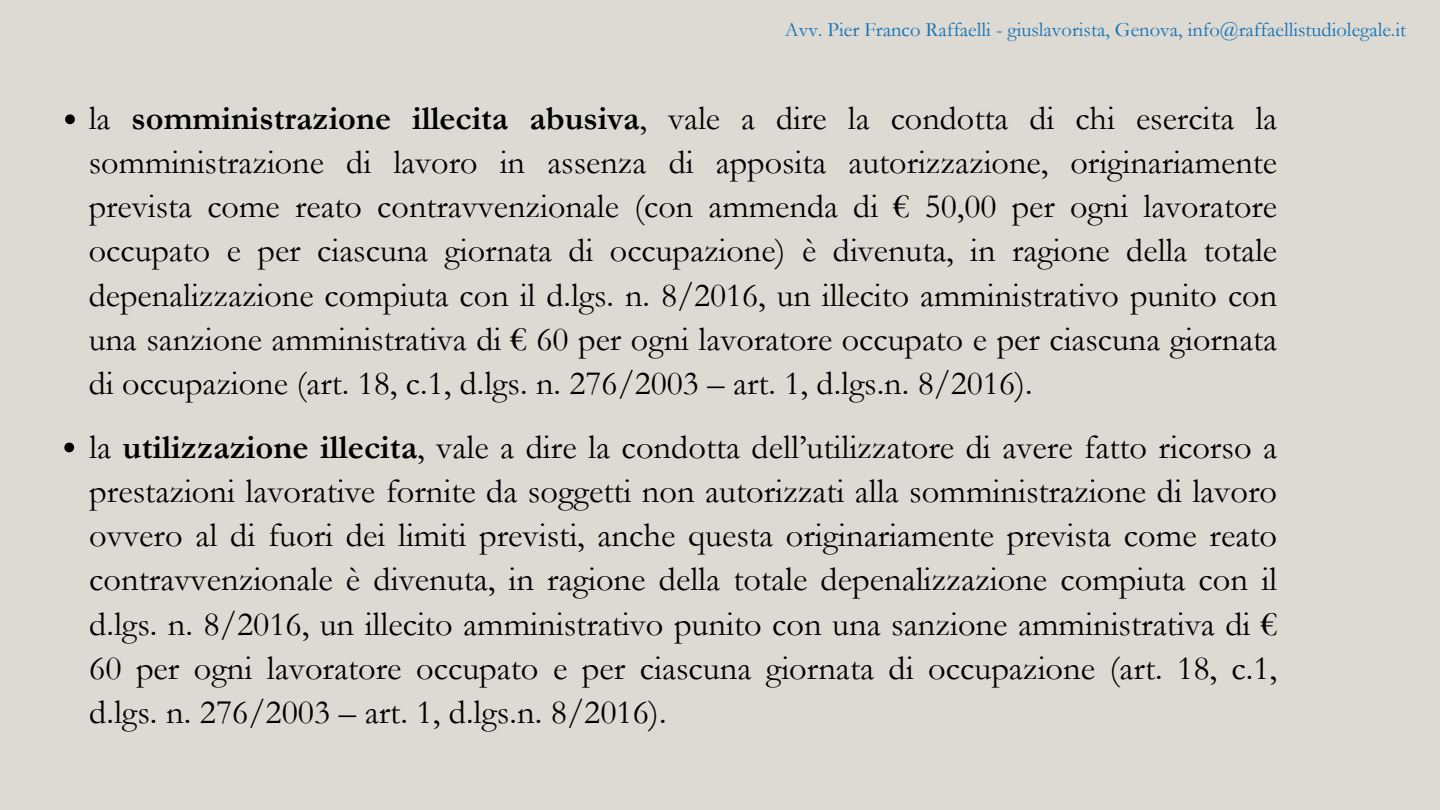
<style>
.page{position:relative;width:1440px;height:810px;background:#ddd9d3}
.page>*{position:absolute;margin:0;border:0;box-sizing:border-box;transform-origin:0 0}
.t1{font:34.5px/44.2px "Garamond";color:#000;text-align:justify}
.t2{font:34.2px/44.2px "Garamond";color:#000;text-align:justify}
.t3{font:20.5px "Garamond";color:#1172b6}
.s1{font-weight:700}
</style>
<div class="page">
<svg style="left:64px;top:443px;width:10px;height:9px"></svg>
<svg style="left:65px;top:114px;width:10px;height:10px"></svg>
<p class="t3" style="left:785px;top:18px;width:623px">Avv. Pier Franco Raffaelli - giuslavorista, Genova, info@raffaellistudiolegale.it</p>
<p class="t2" style="left:89px;top:96px;width:1190px">la <span class="s1">somministrazione illecita abusiva</span>, vale a dire la condotta di chi esercita la somministrazione di lavoro in assenza di apposita autorizzazione, originariamente prevista come reato contravvenzionale (con ammenda di € 50,00 per ogni lavoratore occupato e per ciascuna giornata di occupazione) è divenuta, in ragione della totale depenalizzazione compiuta con il d.lgs. n. 8/2016, un illecito amministrativo punito con una sanzione amministrativa di € 60 per ogni lavoratore occupato e per ciascuna giornata di occupazione (art. 18, c.1, d.lgs. n. 276/2003 – art. 1, d.lgs.n. 8/2016).</p>
<p class="t1" style="left:89px;top:425px;width:1189px">la <span class="s1">utilizzazione illecita</span>, vale a dire la condotta dell’utilizzatore di avere fatto ricorso a prestazioni lavorative fornite da soggetti non autorizzati alla somministrazione di lavoro ovvero al di fuori dei limiti previsti, anche questa originariamente prevista come reato contravvenzionale è divenuta, in ragione della totale depenalizzazione compiuta con il d.lgs. n. 8/2016, un illecito amministrativo punito con una sanzione amministrativa di € 60 per ogni lavoratore occupato e per ciascuna giornata di occupazione (art. 18, c.1, d.lgs. n. 276/2003 – art. 1, d.lgs.n. 8/2016).</p>
</div>
